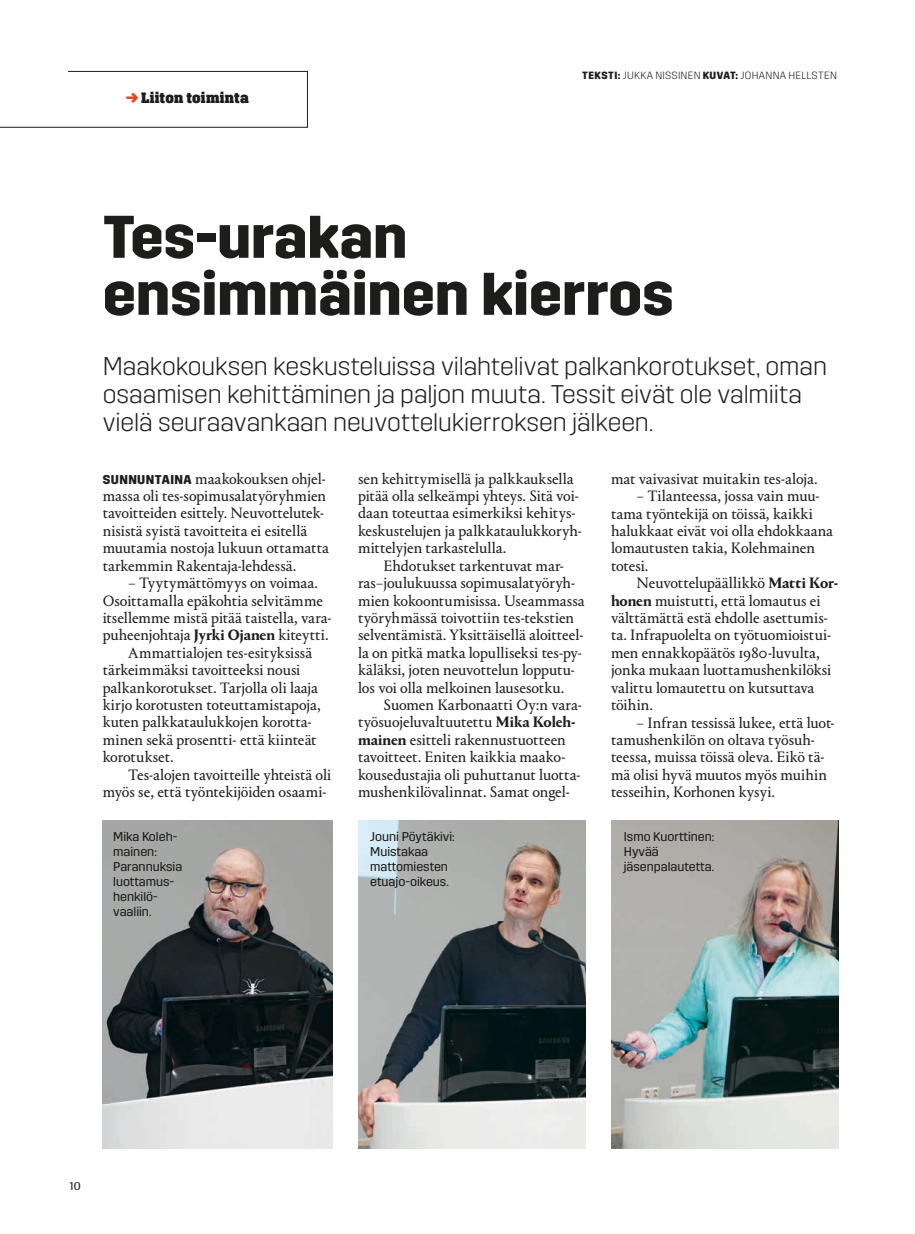
<style>
.page{position:relative;width:915px;height:1234px;background:#fff}
.page>*{position:absolute;margin:0;border:0;box-sizing:border-box;transform-origin:0 0}
.t1{font:700 60px/57px "Trim";color:#1d1d1b}
.t2{font:300 25.5px/27.8px "Trim";letter-spacing:-.005em;color:#1d1d1b}
.t3{font:15.75px/17.4px "Portrait Text";letter-spacing:-.01em;color:#1d1d1b}
.t4{font:800 15px "Brace";letter-spacing:.01em;color:#1d1d1b}
.t5{font:12.75px/15px "Trim";color:#1d1d1b}
.t6{font:12px "Siri";color:#1d1d1b}
.t7{font:300 10.5px "Trim";letter-spacing:.03em;color:#1d1d1b}
.s1{color:#e84229}
.s2{font-weight:700}
.s3{font-family:"Trim";font-weight:700;font-size:12.75px}
.s4{font-family:"Portrait";font-weight:700}
</style>
<div class="page">
<svg style="left:0;top:71px;width:308px;height:57px"></svg>
<img style="left:103px;top:820px;width:229px;height:328px">
<img style="left:611px;top:820px;width:227px;height:328px">
<img style="left:358px;top:820px;width:227px;height:328px">
<p class="t4" style="left:126px;top:89px;width:124px"><span class="s1">→</span> Liiton toiminta</p>
<p class="t7" style="left:582px;top:69px;width:256px"><span class="s2">TEKSTI:</span> JUKKA NISSINEN <span class="s2">KUVAT:</span> JOHANNA HELLSTEN</p>
<h1 class="t1" style="left:103px;top:209px;width:572px">Tes-urakan ensimmäinen kierros</h1>
<h2 class="t2" style="left:103px;top:352px;width:725px">Maakokouksen keskusteluissa vilahtelivat palkankorotukset, oman osaamisen kehittäminen ja paljon muuta. Tessit eivät ole valmiita vielä seuraavankaan neuvottelukierroksen jälkeen.</h2>
<p class="t3" style="left:103px;top:469px;width:227px"><span class="s3">SUNNUNTAINA</span> maakokouksen ohjel&shy;massa oli tes-sopimusalatyöryhmien tavoitteiden esittely. Neuvottelutek&shy;nisistä syistä tavoitteita ei esitellä muutamia nostoja lukuun ottamatta tarkemmin Rakentaja-lehdessä.</p>
<p class="t3" style="left:128px;top:573px;width:191px">– Tyytymättömyys on voimaa.</p>
<p class="t3" style="left:103px;top:591px;width:222px">Osoittamalla epäkohtia selvitämme</p>
<p class="t3" style="left:103px;top:608px;width:230px">itsellemme mistä pitää taistella, vara-</p>
<p class="t3" style="left:103px;top:625px;width:227px">puheenjohtaja <span class="s4">Jyrki Ojanen</span> kiteytti.</p>
<p class="t3" style="left:128px;top:643px;width:185px">Ammattialojen tes-esityksissä</p>
<p class="t3" style="left:103px;top:660px;width:199px">tärkeimmäksi tavoitteeksi nousi</p>
<p class="t3" style="left:103px;top:678px;width:217px">palkankorotukset. Tarjolla oli laaja</p>
<p class="t3" style="left:103px;top:695px;width:219px">kirjo korotusten toteuttamistapoja,</p>
<p class="t3" style="left:103px;top:712px;width:211px">kuten palkkataulukkojen korotta-</p>
<p class="t3" style="left:103px;top:730px;width:215px">minen sekä prosentti- että kiinteät</p>
<p class="t3" style="left:103px;top:747px;width:72px">korotukset.</p>
<p class="t3" style="left:128px;top:765px;width:205px">Tes-alojen tavoitteille yhteistä oli</p>
<p class="t3" style="left:103px;top:782px;width:225px">myös se, että työntekijöiden osaami-</p>
<p class="t3" style="left:358px;top:469px;width:225px">sen kehittymisellä ja palkkauksella pitää olla selkeämpi yhteys. Sitä voi&shy;daan toteuttaa esimerkiksi kehitys&shy;keskustelujen ja palkkataulukkoryh&shy;mittelyjen tarkastelulla.</p>
<p class="t3" style="left:358px;top:556px;width:228px;text-indent:26px">Ehdotukset tarkentuvat mar&shy;ras–joulukuussa sopimusalatyöryh&shy;mien kokoontumisissa. Useammassa työryhmässä toivottiin tes-tekstien selventämistä. Yksittäisellä aloitteel&shy;la on pitkä matka lopulliseksi tes-py&shy;käläksi, joten neuvottelun lopputu&shy;los voi olla melkoinen lausesotku.</p>
<p class="t3" style="left:358px;top:695px;width:225px;text-indent:26px">Suomen Karbonaatti Oy:n vara&shy;työsuojeluvaltuutettu <span class="s4">Mika Koleh&shy;mainen</span> esitteli rakennustuotteen tavoitteet. Eniten kaikkia maako&shy;kousedustajia oli puhuttanut luotta&shy;mushenkilövalinnat. Samat ongel-</p>
<p class="t3" style="left:610px;top:469px;width:208px">mat vaivasivat muitakin tes-aloja.</p>
<p class="t3" style="left:610px;top:486px;width:223px;text-indent:26px">– Tilanteessa, jossa vain muu&shy;tama työntekijä on töissä, kaikki halukkaat eivät voi olla ehdokkaana lomautusten takia, Kolehmainen totesi.</p>
<p class="t3" style="left:610px;top:573px;width:229px;text-indent:26px">Neuvottelupäällikkö <span class="s4">Matti Kor&shy;honen</span> muistutti, että lomautus ei välttämättä estä ehdolle asettumis&shy;ta. Infrapuolelta on työtuomioistui&shy;men ennakkopäätös 1980-luvulta, jonka mukaan luottamushenkilöksi valittu lomautettu on kutsuttava töihin.</p>
<p class="t3" style="left:610px;top:712px;width:225px;text-indent:26px">– Infran tessissä lukee, että luot&shy;tamushenkilön on oltava työsuh&shy;teessa, muissa töissä oleva. Eikö tä&shy;mä olisi hyvä muutos myös muihin tesseihin, Korhonen kysyi.</p>
<p class="t5" style="left:113px;top:829px;width:70px">Mika Koleh&shy;mainen:<br>Parannuksia luottamus&shy;henkilö&shy;vaaliin.</p>
<p class="t5" style="left:370px;top:829px;width:86px">Jouni Pöytäkivi:<br>Muistakaa mattomiesten etuajo-oikeus.</p>
<p class="t5" style="left:623px;top:829px;width:92px">Ismo Kuorttinen:<br>Hyvää jäsenpalautetta.</p>
<p class="t6" style="left:69px;top:1178px;width:13px">10</p>
</div>
